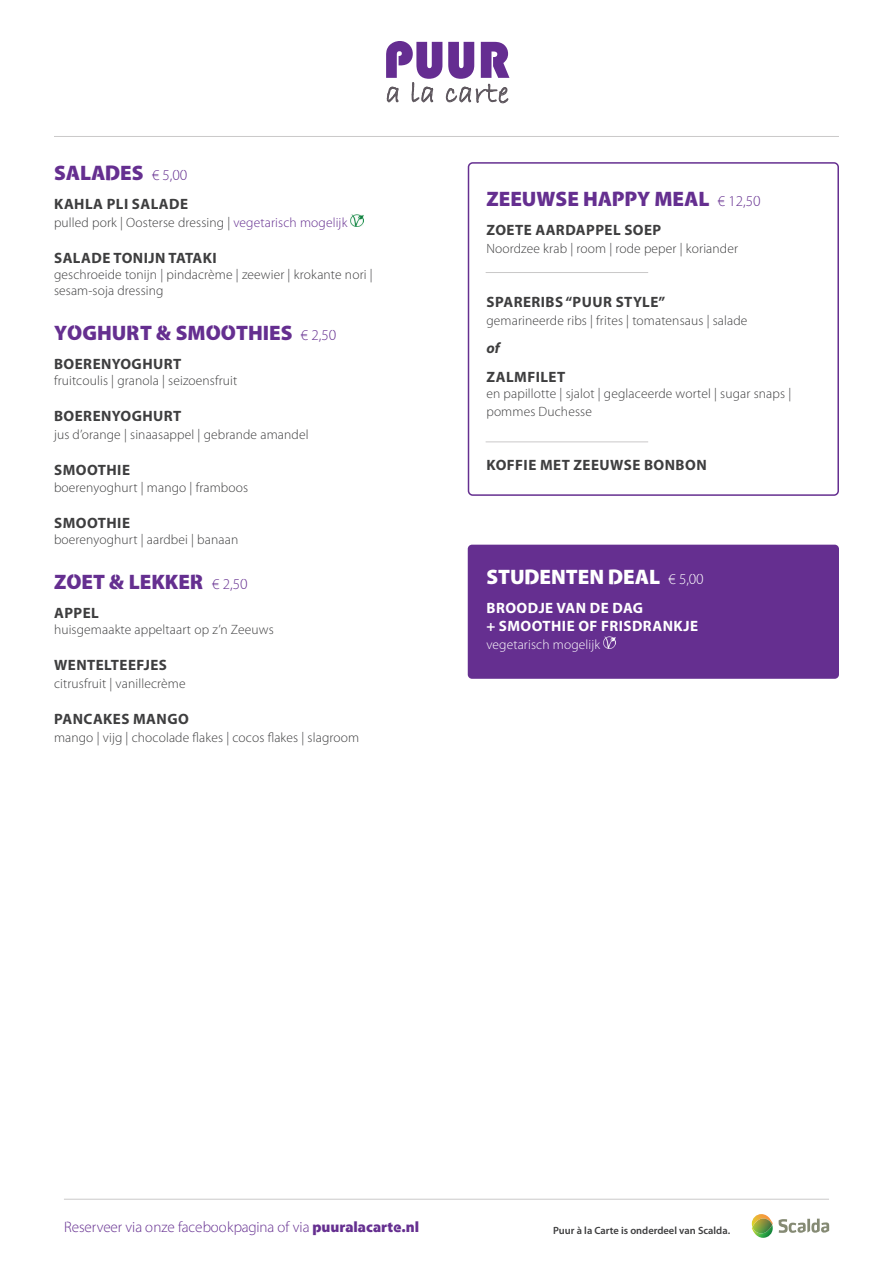
<style>
.page{position:relative;width:893px;height:1263px;background:#fff}
.page>*{position:absolute;margin:0;border:0;box-sizing:border-box;transform-origin:0 0}
.t1{font:54px "Bauhaus 93";color:#652d91}
.t2{font:30.45px "Bradley Hand ITC";letter-spacing:.025em;color:#5f585f}
.t3{font:900 21px "Cleanvertising";color:#652f90}
.t4{font:900 21px "Cleanvertising";color:#fff}
.t5{font:700 15px "Myriad Pro";letter-spacing:.03em;color:#3e3e3f}
.t6{font:300 15px "Cleanvertising";color:#652f90}
.t7{font:700 15px/18px "Myriad Pro";letter-spacing:.03em;color:#fff}
.t8{font:italic 700 15px "Myriad Pro";color:#3e3e3f}
.t9{font:300 13.5px/16.2px "Myriad Pro";letter-spacing:.01em;color:#3e3e3f}
.t10{font:300 13.5px "Myriad Pro";letter-spacing:.01em;color:#fff}
.t11{font:600 10.5px "Myriad Pro";color:#3e3e3f}
.s1{font-weight:300;font-size:15px}
.s2{color:#652f90}
.s3{font-weight:900}
</style>
<div class="page">
<hr style="left:54px;top:136px;width:785px;height:1px;background:#231f20">
<svg style="left:351px;top:215px;width:12px;height:12px"></svg>
<svg style="left:754px;top:1214px;width:19px;height:24px"></svg>
<img style="left:752px;top:1218px;width:20px;height:15px">
<svg style="left:779px;top:1218px;width:50px;height:15px"></svg>
<hr style="left:64px;top:1199px;width:765px;height:1px;background:#231f20">
<div style="left:468px;top:162px;width:371px;height:334px;border:2px solid #652f90;border-radius:4px"></div>
<div style="left:468px;top:545px;width:371px;height:134px;background:#652f90;border-radius:4px"></div>
<svg style="left:603px;top:636px;width:13px;height:13px"></svg>
<hr style="left:486px;top:272px;width:162px;height:1px;background:#231f20">
<hr style="left:486px;top:441px;width:162px;height:1px;background:#231f20">
<h1 class="t1" style="left:383px;top:29px;width:128px">PUUR</h1>
<h2 class="t2" style="left:386px;top:74px;width:125px">a la carte</h2>
<h3 class="t3" style="left:54px;top:156px;width:135px">SALADES <span class="s1">€ 5,00</span></h3>
<p class="t5" style="left:54px;top:194px;width:136px">KAHLA PLI SALADE</p>
<p class="t9" style="left:54px;top:214px;width:295px">pulled pork | Oosterse dressing | <span class="s2">vegetarisch mogelijk</span></p>
<p class="t5" style="left:54px;top:248px;width:164px">SALADE TONIJN TATAKI</p>
<p class="t9" style="left:54px;top:266px;width:320px">geschroeide tonijn | pindacrème | zeewier | krokante nori | sesam-soja dressing</p>
<h3 class="t3" style="left:54px;top:316px;width:284px">YOGHURT &amp; SMOOTHIES <span class="s1">€ 2,50</span></h3>
<p class="t5" style="left:54px;top:354px;width:129px">BOERENYOGHURT</p>
<p class="t9" style="left:54px;top:373px;width:185px">fruitcoulis | granola | seizoensfruit</p>
<p class="t5" style="left:54px;top:406px;width:129px">BOERENYOGHURT</p>
<p class="t9" style="left:54px;top:427px;width:256px">jus d’orange | sinaasappel | gebrande amandel</p>
<p class="t5" style="left:54px;top:460px;width:77px">SMOOTHIE</p>
<p class="t9" style="left:54px;top:479px;width:196px">boerenyoghurt | mango | framboos</p>
<p class="t5" style="left:54px;top:513px;width:77px">SMOOTHIE</p>
<p class="t9" style="left:54px;top:531px;width:186px">boerenyoghurt | aardbei | banaan</p>
<h3 class="t3" style="left:54px;top:565px;width:195px">ZOET &amp; LEKKER <span class="s1">€ 2,50</span></h3>
<p class="t5" style="left:54px;top:603px;width:46px">APPEL</p>
<p class="t9" style="left:54px;top:621px;width:221px">huisgemaakte appeltaart op z’n Zeeuws</p>
<p class="t5" style="left:54px;top:655px;width:114px">WENTELTEEFJES</p>
<p class="t9" style="left:54px;top:675px;width:133px">citrusfruit | vanillecrème</p>
<p class="t5" style="left:54px;top:709px;width:136px">PANCAKES MANGO</p>
<p class="t9" style="left:54px;top:729px;width:307px">mango | vijg | chocolade flakes | cocos flakes | slagroom</p>
<h3 class="t3" style="left:486px;top:182px;width:275px">ZEEUWSE HAPPY MEAL <span class="s1">€ 12,50</span></h3>
<p class="t5" style="left:487px;top:220px;width:176px">ZOETE AARDAPPEL SOEP</p>
<p class="t9" style="left:486px;top:240px;width:253px">Noordzee krab | room | rode peper | koriander</p>
<p class="t5" style="left:487px;top:292px;width:180px">SPARERIBS “PUUR STYLE”</p>
<p class="t9" style="left:486px;top:312px;width:263px">gemarineerde ribs | frites | tomatensaus | salade</p>
<p class="t8" style="left:486px;top:339px;width:15px">of</p>
<p class="t5" style="left:487px;top:367px;width:80px">ZALMFILET</p>
<p class="t9" style="left:486px;top:385px;width:306px;line-height:18px">en papillotte | sjalot | geglaceerde wortel | sugar snaps | pommes Duchesse</p>
<p class="t5" style="left:487px;top:456px;width:222px">KOFFIE MET ZEEUWSE BONBON</p>
<h3 class="t4" style="left:486px;top:560px;width:219px">STUDENTEN DEAL <span class="s1">€ 5,00</span></h3>
<p class="t7" style="left:486px;top:598px;width:213px">BROODJE VAN DE DAG<br>+ SMOOTHIE OF FRISDRANKJE</p>
<p class="t10" style="left:486px;top:636px;width:115px">vegetarisch mogelijk</p>
<p class="t6" style="left:64px;top:1219px;width:357px">Reserveer via onze facebookpagina of via <span class="s3">puuralacarte.nl</span></p>
<p class="t11" style="left:553px;top:1223px;width:179px">Puur à la Carte is onderdeel van Scalda.</p>
</div>
